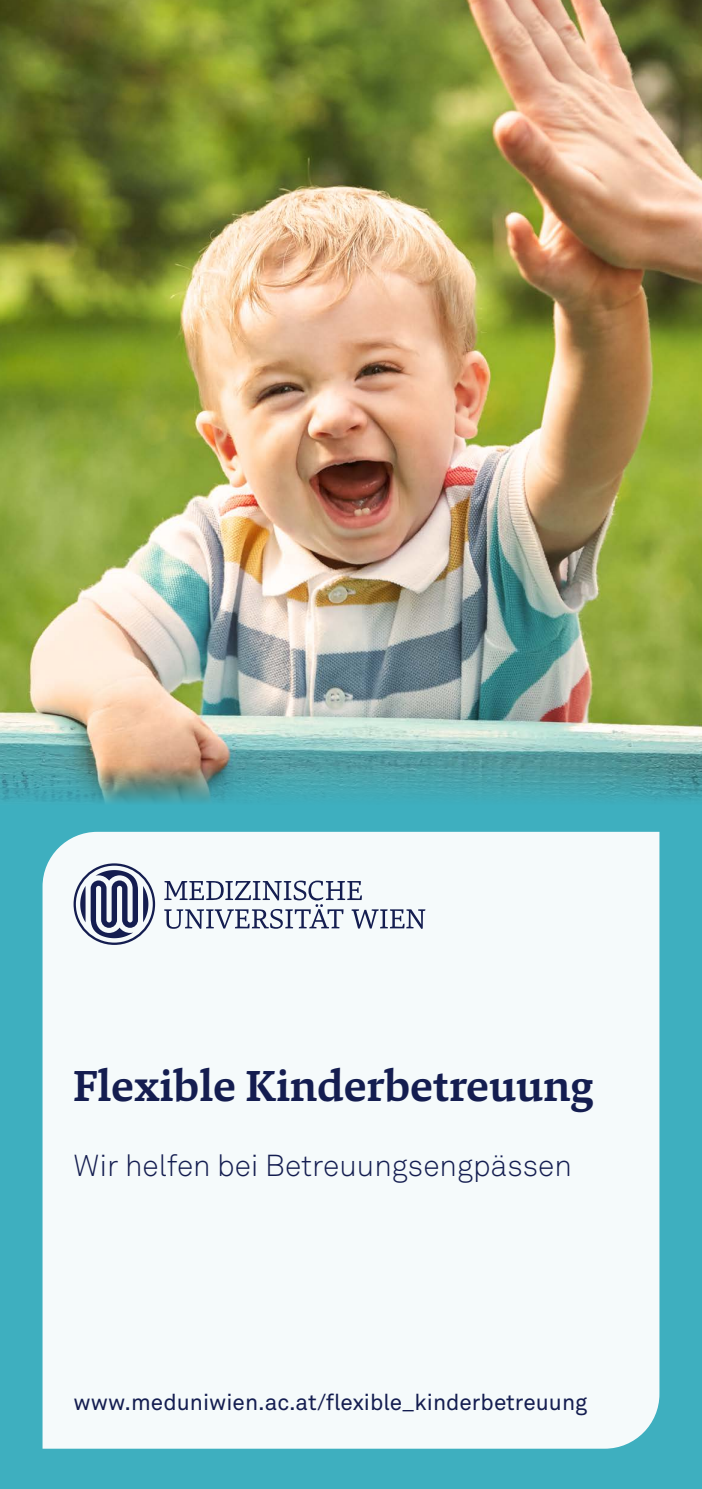
<style>
.page{position:relative;width:702px;height:1489px;background:#fff}
.page>*{position:absolute;margin:0;border:0;box-sizing:border-box;transform-origin:0 0}
.Cover_Weiß_Titel{font:700 45px "Danton";color:#141d50}
.Cover_Subtext{font:300 30px "Akkurat Pro";color:#141d50}
.Cover_webseite{font:22.5px "Akkurat Pro";color:#141d50}
</style>
<div class="page">
<img style="left:0;top:0;width:702px;height:750px">
<svg style="left:0;top:750px;width:702px;height:738px;background:#46abb7"></svg>
<div style="left:43px;top:831px;width:616px;height:617px;background:#f5fafb"></div>
<svg style="left:74px;top:863px;width:81px;height:81px"></svg>
<svg style="left:164px;top:880px;width:261px;height:48px"></svg>
<p class="Cover_Weiß_Titel" style="left:74px;top:1055px;width:521px">Flexible Kinderbetreuung</p>
<p class="Cover_Subtext" style="left:74px;top:1147px;width:499px">Wir helfen bei Betreuungsengpässen</p>
<p class="Cover_webseite" style="left:74px;top:1388px;width:515px">www.meduniwien.ac.at/flexible_kinderbetreuung</p>
</div>
